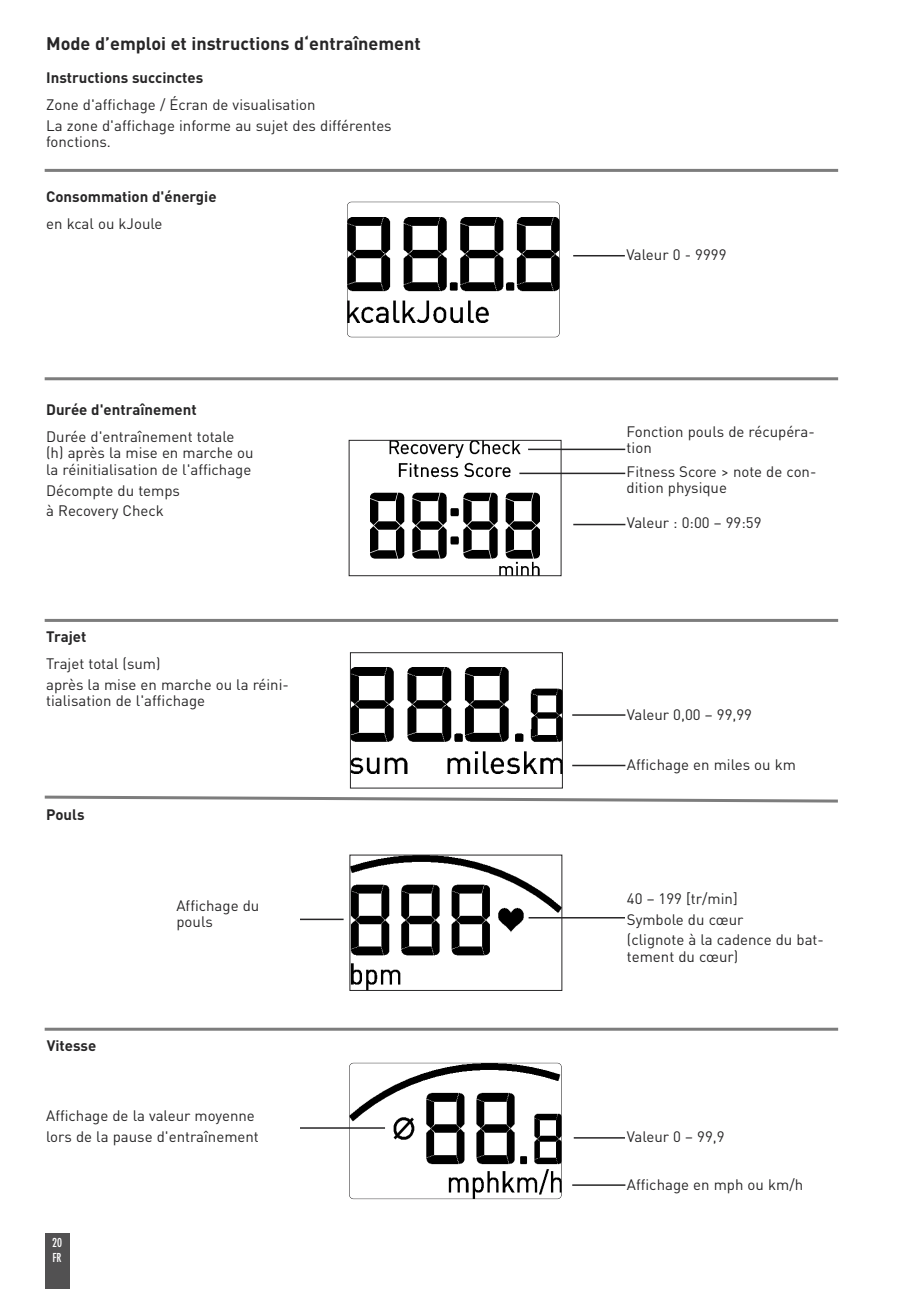
<style>
.page{position:relative;width:919px;height:1289px;background:#fff}
.page>*{position:absolute;margin:0;border:0;box-sizing:border-box;transform-origin:0 0}
.t1{font:700 18px "DIN Pro";color:#272627}
.t2{font:15px/20.7px "DIN Pro";color:#272627}
.t3{font:700 15px "DIN Pro";color:#272627}
.t4{font:condensed 12px/15.6px "Futura";color:#fff}
</style>
<div class="page">
<div style="left:45px;top:1233px;width:24px;height:55px;background:#525152"></div>
<hr style="left:300px;top:918px;width:43px;height:2px;background:#272627">
<img style="left:351px;top:856px;width:209px;height:132px">
<img style="left:352px;top:667px;width:208px;height:106px">
<div style="left:350px;top:652px;width:212px;height:136px;border:1px solid #272627"></div>
<hr style="left:45px;top:1027px;width:793px;height:3px;background:#7d7d7d">
<svg style="left:44px;top:795px;width:794px;height:8px"></svg>
<hr style="left:45px;top:619px;width:793px;height:3px;background:#7d7d7d">
<hr style="left:528px;top:917px;width:97px;height:1px;background:#272627">
<hr style="left:45px;top:377px;width:793px;height:3px;background:#7d7d7d">
<img style="left:349px;top:1063px;width:212px;height:135px;border-radius:4px">
<div style="left:349px;top:1062px;width:212px;height:137px;border:1px solid #272627;border-radius:5px"></div>
<hr style="left:573px;top:1137px;width:52px;height:1px;background:#272627">
<hr style="left:572px;top:714px;width:53px;height:1px;background:#272627">
<hr style="left:300px;top:1127px;width:85px;height:1px;background:#272627">
<svg style="left:360px;top:906px;width:12px;height:6px"></svg>
<img style="left:371px;top:442px;width:168px;height:132px">
<div style="left:349px;top:440px;width:212px;height:136px;border:1px solid #272627"></div>
<hr style="left:573px;top:524px;width:52px;height:1px;background:#272627">
<img style="left:349px;top:217px;width:208px;height:105px">
<div style="left:347px;top:202px;width:212px;height:135px;border:1px solid #272627;border-radius:5px"></div>
<hr style="left:45px;top:169px;width:793px;height:3px;background:#7d7d7d">
<hr style="left:572px;top:764px;width:53px;height:2px;background:#272627">
<hr style="left:572px;top:1184px;width:53px;height:1px;background:#272627">
<hr style="left:528px;top:448px;width:97px;height:2px;background:#272627">
<hr style="left:519px;top:472px;width:106px;height:2px;background:#272627">
<hr style="left:573px;top:255px;width:51px;height:1px;background:#272627">
<p class="t1" style="left:46px;top:37px;width:376px">Mode d’emploi et instructions d‘entraînement</p>
<p class="t3" style="left:46px;top:72px;width:159px">Instructions succinctes</p>
<p class="t2" style="left:46px;top:96px;width:347px">Zone d'affichage / Écran de visualisation<br>La zone d'affichage informe au sujet des différentes</p>
<p class="t2" style="left:46px;top:133px;width:66px">fonctions.</p>
<p class="t3" style="left:46px;top:191px;width:172px">Consommation d'énergie</p>
<p class="t2" style="left:46px;top:215px;width:118px">en kcal ou kJoule</p>
<p class="t3" style="left:46px;top:404px;width:152px">Durée d'entraînement</p>
<p class="t2" style="left:46px;top:430px;width:209px;line-height:16.5px">Durée d'entraînement totale (h) après la mise en marche ou la réinitialisation de l'affichage</p>
<p class="t2" style="left:46px;top:481px;width:135px">Décompte du temps à Recovery Check</p>
<p class="t3" style="left:46px;top:631px;width:42px">Trajet</p>
<p class="t2" style="left:46px;top:655px;width:244px">Trajet total (sum)<br>après la mise en marche ou la réini-</p>
<p class="t2" style="left:46px;top:692px;width:160px">tialisation de l'affichage</p>
<p class="t3" style="left:46px;top:809px;width:40px">Pouls</p>
<p class="t2" style="left:626px;top:246px;width:102px">Valeur 0 - 9999</p>
<p class="t2" style="left:626px;top:424px;width:190px;line-height:16.5px">Fonction pouls de récupéra&shy;tion</p>
<p class="t2" style="left:626px;top:464px;width:191px;line-height:16.5px">Fitness Score &gt; note de con&shy;dition physique</p>
<p class="t2" style="left:626px;top:513px;width:136px">Valeur : 0:00 – 99:59</p>
<p class="t2" style="left:627px;top:705px;width:127px">Valeur 0,00 – 99,99</p>
<p class="t2" style="left:627px;top:756px;width:171px">Affichage en miles ou km</p>
<p class="t3" style="left:47px;top:1040px;width:51px">Vitesse</p>
<p class="t2" style="left:176px;top:898px;width:84px;line-height:16.5px">Affichage du pouls</p>
<p class="t2" style="left:627px;top:889px;width:198px">40 – 199 [tr/min]<br>Symbole du cœur<br>(clignote à la cadence du bat-</p>
<p class="t2" style="left:627px;top:947px;width:113px">tement du cœur)</p>
<p class="t2" style="left:46px;top:1106px;width:214px">Affichage de la valeur moyenne lors de la pause d'entraînement</p>
<p class="t4" style="left:52px;top:1235px;width:11px">20<br>FR</p>
<p class="t2" style="left:627px;top:1127px;width:99px">Valeur 0 – 99,9</p>
<p class="t2" style="left:627px;top:1175px;width:178px">Affichage en mph ou km/h</p>
</div>
